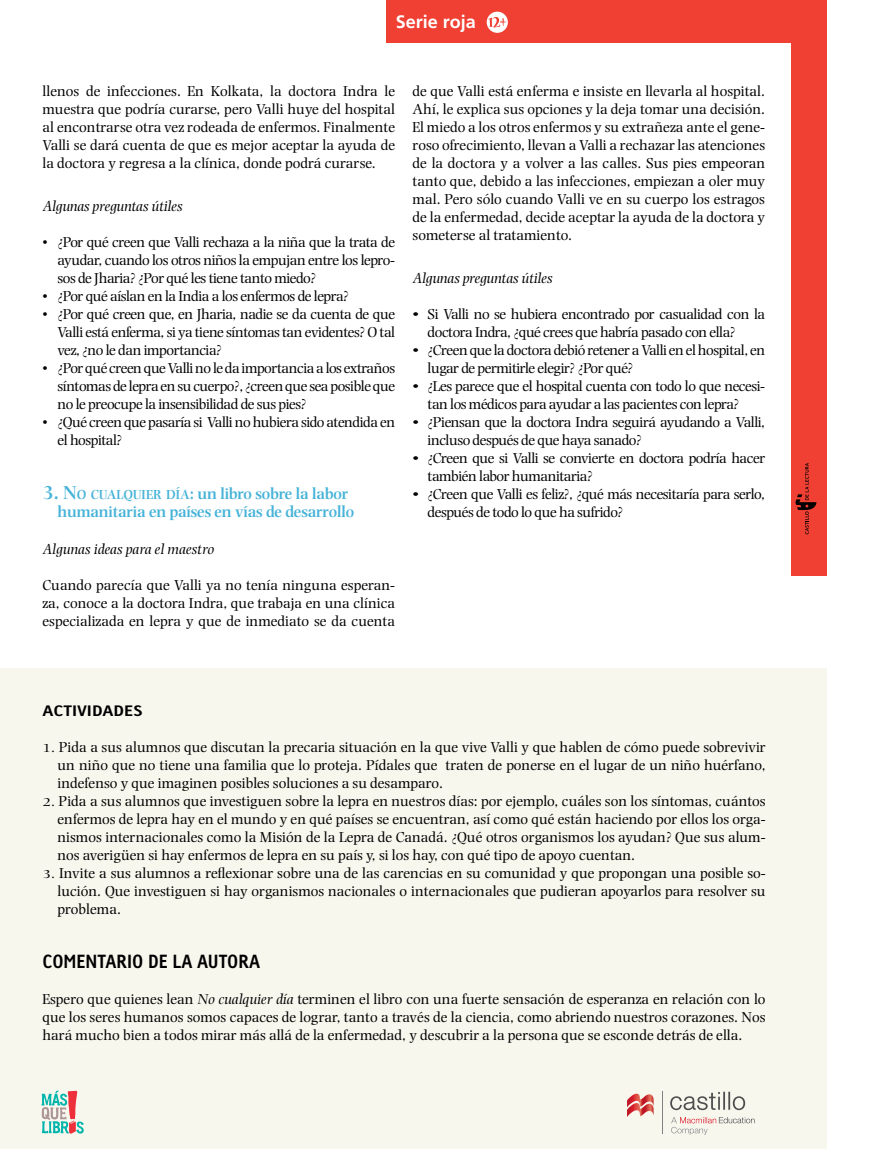
<style>
.page{position:relative;width:872px;height:1149px;background:#fff}
.page>*{position:absolute;margin:0;border:0;box-sizing:border-box;transform-origin:0 0}
.t1{font:700 18px "Linotype Tetria";color:#000}
.t2{font:700 18px "Frutiger LT Std";color:#fff}
.t3{font:700 18px "Frutiger CE";color:#fff}
.t4{font:600 16.5px/18px "Photina";color:#46b3d8}
.t5{font:15px/18px "Photina";letter-spacing:-.03em;color:#000;text-align:justify}
.t6{font:15px/18px "Photina";letter-spacing:-.03em;color:#000;scale:1.26 1}
.t7{font:italic 15px "Photina";letter-spacing:-.01em;color:#000}
.t8{font:700 14.25px "Linotype Tetria";color:#000;scale:1.26 1}
.s1{font-size:19.5px}
.s2{font-size:13.65px}
.s3{font-size:11.85px}
.s4{font-style:italic}
</style>
<div class="page">
<div style="left:0;top:575px;width:826px;height:573px;background:#f8f7ee"></div>
<div style="left:0;top:0;width:872px;height:1074px;background:#fff"></div>
<div style="left:0;top:668px;width:826px;height:406px;background:#f8f7ee"></div>
<svg style="left:627px;top:1093px;width:26px;height:24px"></svg>
<hr style="left:662px;top:1090px;width:1px;height:42px;background:#808185">
<svg style="left:670px;top:1091px;width:75px;height:18px"></svg>
<svg style="left:671px;top:1117px;width:83px;height:17px"></svg>
<svg style="left:41px;top:1090px;width:43px;height:43px"></svg>
<div style="left:791px;top:0;width:35px;height:575px;background:#ef4033"></div>
<div style="left:387px;top:0;width:404px;height:43px;background:#ef4033"></div>
<div style="left:487px;top:12px;width:21px;height:21px;background:#fff;border-radius:50%"></div>
<svg style="left:488px;top:17px;width:18px;height:11px"></svg>
<svg style="left:795px;top:463px;width:22px;height:72px"></svg>
<p class="t2" style="left:431px;top:11px;width:81px">Serie roja</p>
<p class="t3" style="left:396px;top:11px;width:82px">Serie roja</p>
<p class="t5" style="left:43px;top:82px;width:354px">llenos de infecciones. En Kolkata, la doctora Indra le muestra que podría curarse, pero Valli huye del hospital al encontrarse otra vez rodeada de enfermos. Finalmente Valli se dará cuenta de que es mejor aceptar la ayuda de la doctora y regresa a la clínica, donde podrá curarse.</p>
<p class="t7" style="left:43px;top:198px;width:142px">Algunas preguntas útiles</p>
<p class="t5" style="left:58px;top:233px;width:339px;text-indent:-15px">• ¿Por qué creen que Valli rechaza a la niña que la trata de ayudar, cuando los otros niños la empujan entre los lepro&shy;sos de Jharia? ¿Por qué les tiene tanto miedo?</p>
<p class="t5" style="left:43px;top:287px;width:308px">• ¿Por qué aíslan en la India a los enfermos de lepra?</p>
<p class="t5" style="left:58px;top:305px;width:339px;text-indent:-15px">• ¿Por qué creen que, en Jharia, nadie se da cuenta de que Valli está enferma, si ya tiene síntomas tan evidentes? O tal vez, ¿no le dan importancia?</p>
<p class="t5" style="left:58px;top:359px;width:339px;text-indent:-15px">• ¿Porqué creenqueVallinoledaimportanciaalos extraños síntomas de lepra en su cuerpo?, ¿creen que sea posible que no le preocupe la insensibilidad de sus pies?</p>
<p class="t5" style="left:58px;top:413px;width:339px;text-indent:-15px">• ¿Qué creen que pasaría si Valli no hubiera sido atendida en el hospital?</p>
<p class="t4" style="left:58px;top:485px;width:298px;text-indent:-15px"><span class="s1">3.</span> <span class="s1">N</span><span class="s2">O CUALQUIER DÍA</span>: un libro sobre la labor humanitaria en países en vías de desarrollo</p>
<p class="t7" style="left:43px;top:540px;width:173px">Algunas ideas para el maestro</p>
<p class="t5" style="left:43px;top:575px;width:354px">Cuando parecía que Valli ya no tenía ninguna esperan&shy;za, conoce a la doctora Indra, que trabaja en una clínica especializada en lepra y que de inmediato se da cuenta</p>
<p class="t5" style="left:412px;top:82px;width:354px">de que Valli está enferma e insiste en llevarla al hospital.<br>Ahí, le explica sus opciones y la deja tomar una decisión.<br>El miedo a los otros enfermos y su extrañeza ante el gene&shy;roso ofrecimiento, llevan a Valli a rechazar las atenciones de la doctora y a volver a las calles. Sus pies empeoran tanto que, debido a las infecciones, empiezan a oler muy mal. Pero sólo cuando Valli ve en su cuerpo los estragos de la enfermedad, decide aceptar la ayuda de la doctora y someterse al tratamiento.</p>
<p class="t7" style="left:412px;top:270px;width:142px">Algunas preguntas útiles</p>
<p class="t6" style="left:427px;top:305px;width:269px;text-indent:-15px">• Si Valli no se hubiera encontrado por casualidad con la doctora Indra, ¿qué crees que habría pasado con ella?</p>
<p class="t6" style="left:427px;top:341px;width:269px;text-indent:-15px">• ¿Creen que la doctora debió retener a Valli en el hospital, en lugar de permitirle elegir? ¿Por qué?</p>
<p class="t6" style="left:427px;top:377px;width:269px;text-indent:-15px">• ¿Les parece que el hospital cuenta con todo lo que necesi&shy;tan los médicos para ayudar a las pacientes con lepra?</p>
<p class="t6" style="left:427px;top:413px;width:269px;text-indent:-15px">• ¿Piensan que la doctora Indra seguirá ayudando a Valli, incluso después de que haya sanado?</p>
<p class="t6" style="left:427px;top:449px;width:269px;text-indent:-15px">• ¿Creen que si Valli se convierte en doctora podría hacer también labor humanitaria?</p>
<p class="t6" style="left:427px;top:485px;width:269px;text-indent:-15px">• ¿Creen que Valli es feliz?, ¿qué más necesitaría para serlo, después de todo lo que ha sufrido?</p>
<p class="t8" style="left:43px;top:701px;width:81px">ACTIVIDADES</p>
<p class="t5" style="left:58px;top:737px;width:709px;text-indent:-15px"><span class="s3">1.</span> Pida a sus alumnos que discutan la precaria situación en la que vive Valli y que hablen de cómo puede sobrevivir un niño que no tiene una familia que lo proteja. Pídales que traten de ponerse en el lugar de un niño huérfano, indefenso y que imaginen posibles soluciones a su desamparo.</p>
<p class="t5" style="left:58px;top:791px;width:709px;text-indent:-15px"><span class="s3">2.</span> Pida a sus alumnos que investiguen sobre la lepra en nuestros días: por ejemplo, cuáles son los síntomas, cuántos enfermos de lepra hay en el mundo y en qué países se encuentran, así como qué están haciendo por ellos los orga&shy;nismos internacionales como la Misión de la Lepra de Canadá. ¿Qué otros organismos los ayudan? Que sus alum&shy;nos averigüen si hay enfermos de lepra en su país y, si los hay, con qué tipo de apoyo cuentan.</p>
<p class="t5" style="left:58px;top:863px;width:709px;text-indent:-15px"><span class="s3">3.</span> Invite a sus alumnos a reflexionar sobre una de las carencias en su comunidad y que propongan una posible so&shy;lución. Que investiguen si hay organismos nacionales o internacionales que pudieran apoyarlos para resolver su problema.</p>
<p class="t1" style="left:43px;top:949px;width:219px">COMENTARIO DE LA AUTORA</p>
<p class="t5" style="left:43px;top:989px;width:724px">Espero que quienes lean <span class="s4">No cualquier día</span> terminen el libro con una fuerte sensación de esperanza en relación con lo que los seres humanos somos capaces de lograr, tanto a través de la ciencia, como abriendo nuestros corazones. Nos hará mucho bien a todos mirar más allá de la enfermedad, y descubrir a la persona que se esconde detrás de ella.</p>
</div>
